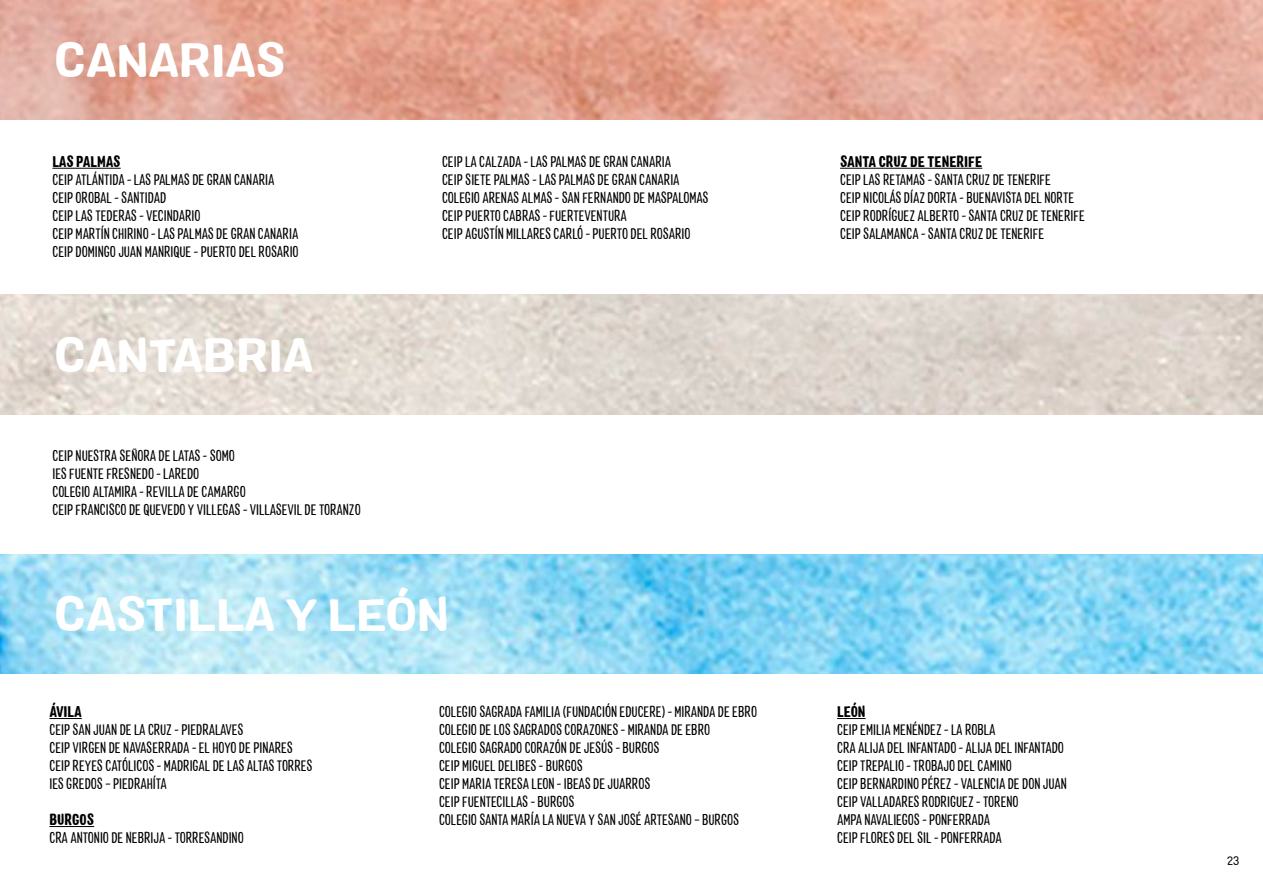
<style>
.page{position:relative;width:1263px;height:893px;background:#fff}
.page>*{position:absolute;margin:0;border:0;box-sizing:border-box;transform-origin:0 0}
.t1{font:45px "Colby St Bld";color:#fff}
.t2{font:condensed 15px/18px "Colby";color:#000}
.t3{font:900 condensed 15px "Colby";color:#000}
.t4{font:900 condensed 15px "Colby";letter-spacing:-.02em;color:#000}
.t5{font:12px "Colby St Reg";color:#000}
</style>
<div class="page">
<img style="left:0;top:0;width:1263px;height:120px">
<hr style="left:52px;top:168px;width:69px;height:1px;background:#000">
<hr style="left:840px;top:168px;width:142px;height:1px;background:#000">
<img style="left:0;top:554px;width:1263px;height:120px">
<hr style="left:49px;top:718px;width:33px;height:1px;background:#000">
<hr style="left:49px;top:826px;width:45px;height:1px;background:#000">
<svg style="left:837px;top:718px;width:28px;height:1px"></svg>
<h1 class="t1" style="left:54px;top:32px;width:233px">CANARIAS</h1>
<p class="t4" style="left:52px;top:152px;width:70px">LAS PALMAS</p>
<p class="t2" style="left:52px;top:171px;width:248px">CEIP ATLÁNTIDA - LAS PALMAS DE GRAN CANARIA CEIP OROBAL - SANTIDAD<br>CEIP LAS TEDERAS - VECINDARIO<br>CEIP MARTÍN CHIRINO - LAS PALMAS DE GRAN CANARIA CEIP DOMINGO JUAN MANRIQUE - PUERTO DEL ROSARIO</p>
<h1 class="t1" style="left:54px;top:327px;width:261px">CANTABRIA</h1>
<p class="t2" style="left:52px;top:446px;width:310px">CEIP NUESTRA SEÑORA DE LATAS - SOMO<br>IES FUENTE FRESNEDO - LAREDO<br>COLEGIO ALTAMIRA - REVILLA DE CAMARGO<br>CEIP FRANCISCO DE QUEVEDO Y VILLEGAS - VILLASEVIL DE TORANZO</p>
<p class="t2" style="left:442px;top:153px;width:268px">CEIP LA CALZADA - LAS PALMAS DE GRAN CANARIA<br>CEIP SIETE PALMAS - LAS PALMAS DE GRAN CANARIA COLEGIO ARENAS ALMAS - SAN FERNANDO DE MASPALOMAS CEIP PUERTO CABRAS - FUERTEVENTURA<br>CEIP AGUSTÍN MILLARES CARLÓ - PUERTO DEL ROSARIO</p>
<h1 class="t1" style="left:54px;top:586px;width:396px">CASTILLA Y LEÓN</h1>
<p class="t3" style="left:840px;top:152px;width:144px">SANTA CRUZ DE TENERIFE</p>
<p class="t2" style="left:840px;top:171px;width:246px">CEIP LAS RETAMAS - SANTA CRUZ DE TENERIFE<br>CEIP NICOLÁS DÍAZ DORTA - BUENAVISTA DEL NORTE CEIP RODRÍGUEZ ALBERTO - SANTA CRUZ DE TENERIFE CEIP SALAMANCA - SANTA CRUZ DE TENERIFE</p>
<p class="t3" style="left:49px;top:703px;width:34px">ÁVILA</p>
<p class="t2" style="left:49px;top:721px;width:265px">CEIP SAN JUAN DE LA CRUZ - PIEDRALAVES<br>CEIP VIRGEN DE NAVASERRADA - EL HOYO DE PINARES CEIP REYES CATÓLICOS - MADRIGAL DE LAS ALTAS TORRES IES GREDOS – PIEDRAHÍTA</p>
<p class="t3" style="left:49px;top:811px;width:46px">BURGOS</p>
<p class="t2" style="left:49px;top:829px;width:196px">CRA ANTONIO DE NEBRIJA - TORRESANDINO</p>
<p class="t2" style="left:439px;top:703px;width:319px">COLEGIO SAGRADA FAMILIA (FUNDACIÓN EDUCERE) - MIRANDA DE EBRO COLEGIO DE LOS SAGRADOS CORAZONES - MIRANDA DE EBRO<br>COLEGIO SAGRADO CORAZÓN DE JESÚS - BURGOS<br>CEIP MIGUEL DELIBES - BURGOS<br>CEIP MARIA TERESA LEON - IBEAS DE JUARROS<br>CEIP FUENTECILLAS - BURGOS<br>COLEGIO SANTA MARÍA LA NUEVA Y SAN JOSÉ ARTESANO – BURGOS</p>
<p class="t3" style="left:837px;top:703px;width:30px">LEÓN</p>
<p class="t2" style="left:837px;top:721px;width:231px">CEIP EMILIA MENÉNDEZ - LA ROBLA<br>CRA ALIJA DEL INFANTADO - ALIJA DEL INFANTADO CEIP TREPALIO - TROBAJO DEL CAMINO<br>CEIP BERNARDINO PÉREZ - VALENCIA DE DON JUAN CEIP VALLADARES RODRIGUEZ - TORENO<br>AMPA NAVALIEGOS - PONFERRADA<br>CEIP FLORES DEL SIL - PONFERRADA</p>
<p class="t5" style="left:1227px;top:853px;width:13px">23</p>
</div>
